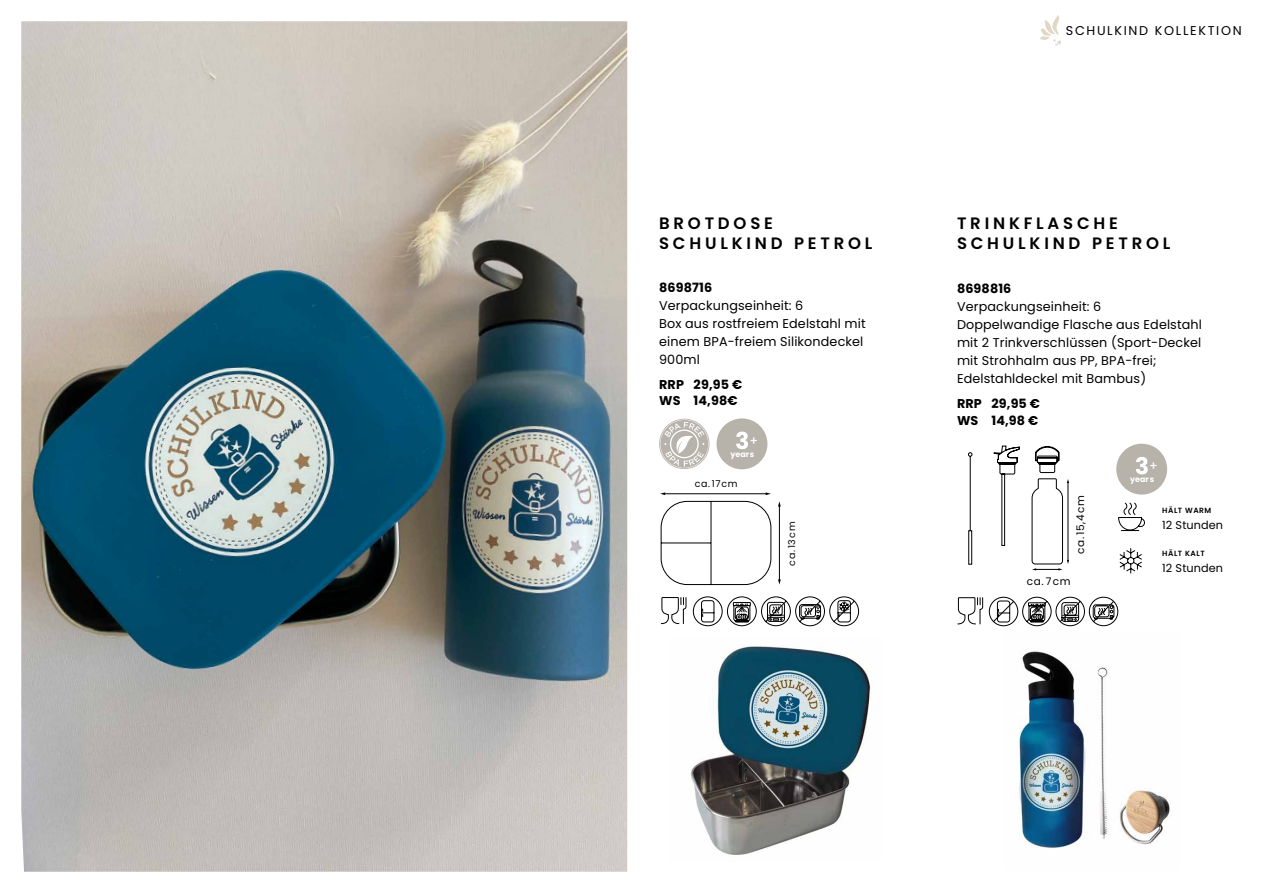
<style>
.page{position:relative;width:1263px;height:893px;background:#fff}
.page>*{position:absolute;margin:0;border:0;box-sizing:border-box;transform-origin:0 0}
.t1{font:600 16.5px/19.8px "Poppins";letter-spacing:.23em;color:#000}
.t2{font:12.75px/18px "Poppins";letter-spacing:.01em;color:#000}
.t3{font:700 12.75px/16.5px "Poppins";letter-spacing:.01em;color:#000}
.t4{font:12.75px "Poppins";letter-spacing:.13em;color:#000}
.t5{font:500 12.3px "Poppins";color:#fff}
.t6{font:11.25px "Poppins";letter-spacing:.01em;color:#000}
.t7{font:10.5px "Poppins";letter-spacing:.06em;color:#000}
.t8{font:9.45px "Poppins";letter-spacing:.06em;color:#000}
.t9{font:700 7.95px "Poppins";color:#fff}
.t10{font:600 7.5px "Poppins";letter-spacing:.07em;color:#000}
</style>
<div class="page">
<svg style="left:1040px;top:15px;width:21px;height:31px"></svg>
<img style="left:1019px;top:651px;width:151px;height:197px">
<img style="left:690px;top:646px;width:181px;height:209px">
<img style="left:21px;top:21px;width:606px;height:851px">
<svg style="left:660px;top:597px;width:27px;height:27px"></svg>
<div style="left:693px;top:596px;width:30px;height:30px;border:1px solid #000;border-radius:50%"></div>
<svg style="left:701px;top:600px;width:13px;height:22px"></svg>
<svg style="left:727px;top:596px;width:132px;height:31px"></svg>
<svg style="left:660px;top:501px;width:111px;height:84px"></svg>
<hr style="left:779px;top:506px;width:1px;height:74px;background:#000">
<hr style="left:665px;top:493px;width:102px;height:1px;background:#000">
<svg style="left:659px;top:419px;width:50px;height:50px"></svg>
<svg style="left:957px;top:596px;width:161px;height:31px"></svg>
<svg style="left:968px;top:446px;width:101px;height:124px"></svg>
<svg style="left:1118px;top:502px;width:27px;height:72px"></svg>
<div style="left:716px;top:418px;width:51px;height:51px;background:#b7b2aa;border-radius:50%"></div>
<svg style="left:736px;top:432px;width:12px;height:17px"></svg>
<div style="left:1116px;top:444px;width:51px;height:51px;background:#b7b2aa;border-radius:50%"></div>
<svg style="left:1136px;top:457px;width:12px;height:17px"></svg>
<p class="t1" style="left:659px;top:213px;width:215px">BROTDOSE<br>SCHULKIND PETROL</p>
<p class="t3" style="left:659px;top:279px;width:54px">8698716</p>
<p class="t2" style="left:659px;top:296px;width:208px">Verpackungseinheit: 6<br>Box aus rostfreiem Edelstahl mit einem BPA-freiem Silikondeckel<br>900ml</p>
<p class="t3" style="left:659px;top:376px;width:85px">RRP 29,95 €<br>WS 14,98€</p>
<p class="t5" style="left:749px;top:434px;width:10px">+</p>
<p class="t9" style="left:730px;top:449px;width:26px">years</p>
<p class="t8" style="left:695px;top:478px;width:44px">ca.17cm</p>
<p class="t8" style="left:786px;top:566px;width:46px;rotate:-90deg">ca. 13cm</p>
<p class="t4" style="left:1066px;top:23px;width:177px">SCHULKIND KOLLEKTION</p>
<p class="t1" style="left:957px;top:213px;width:215px">TRINKFLASCHE<br>SCHULKIND PETROL</p>
<p class="t3" style="left:957px;top:281px;width:56px">8698816</p>
<p class="t2" style="left:957px;top:298px;width:247px">Verpackungseinheit: 6<br>Doppelwandige Flasche aus Edelstahl mit 2 Trinkverschlüssen (Sport-Deckel mit Strohhalm aus PP, BPA-frei;<br>Edelstahldeckel mit Bambus)</p>
<p class="t3" style="left:957px;top:396px;width:85px">RRP 29,95 €<br>WS 14,98 €</p>
<p class="t7" style="left:1074px;top:554px;width:61px;rotate:-90deg">ca.15,4cm</p>
<p class="t7" style="left:1027px;top:575px;width:46px">ca. 7cm</p>
<p class="t5" style="left:1149px;top:459px;width:10px">+</p>
<p class="t9" style="left:1130px;top:474px;width:26px">years</p>
<p class="t10" style="left:1162px;top:506px;width:51px">HÄLT WARM</p>
<p class="t6" style="left:1162px;top:519px;width:62px">12 Stunden</p>
<p class="t10" style="left:1162px;top:549px;width:44px">HÄLT KALT</p>
<p class="t6" style="left:1162px;top:562px;width:62px">12 Stunden</p>
</div>
